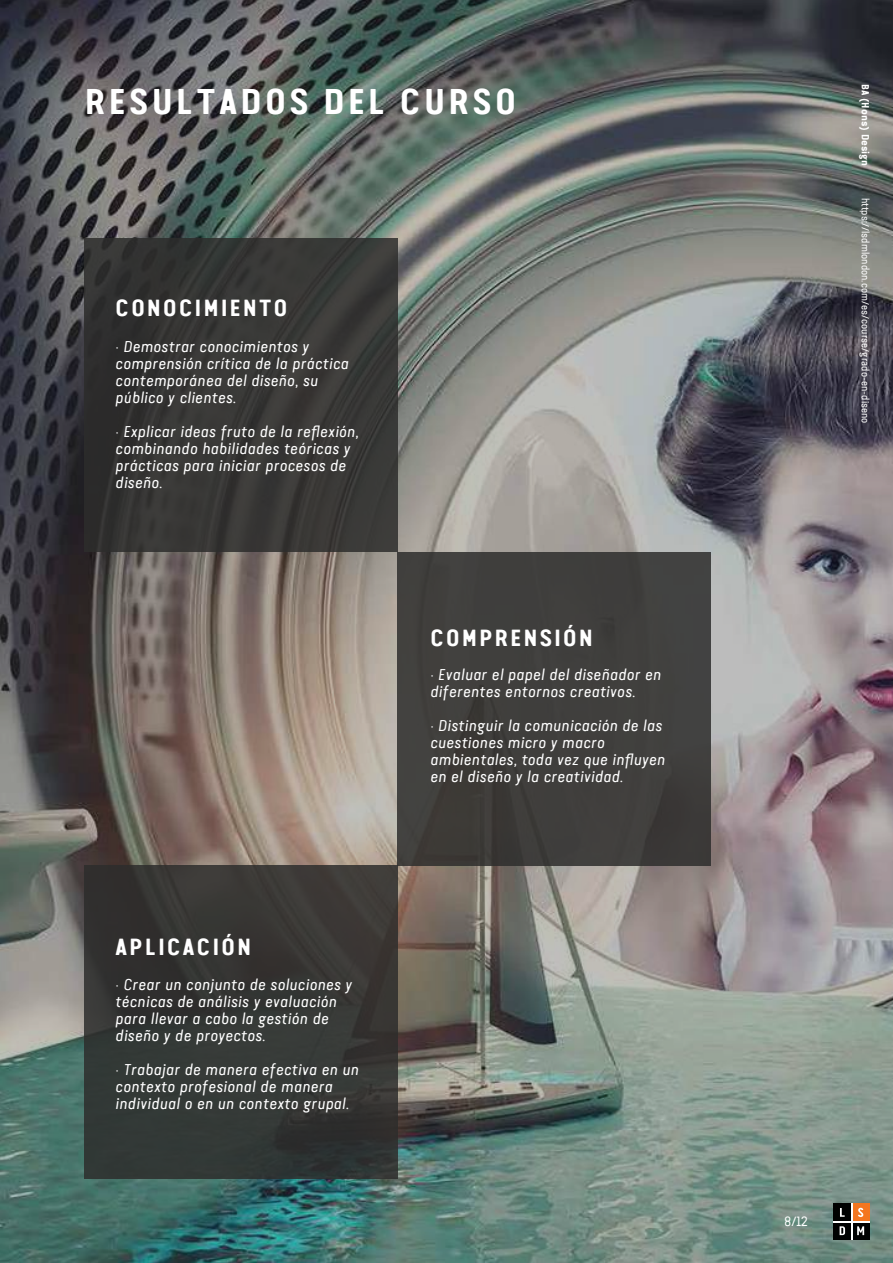
<style>
.page{position:relative;width:893px;height:1263px;background:#fff}
.page>*{position:absolute;margin:0;border:0;box-sizing:border-box;transform-origin:0 0}
.t1{font:700 36px "Van Condensed Pro";letter-spacing:.075em;color:#fff}
.t2{font:700 23.55px "Van Condensed Pro";letter-spacing:.075em;color:#fff}
.t3{font:italic 15.75px/17px "Van Condensed Pro";letter-spacing:.025em;color:#fff}
.t4{font:13.5px "Van Condensed Pro";color:#fff}
.t5{font:10.5px "Van Condensed Pro";letter-spacing:.005em;color:#fff}
.t6{font:700 10.5px "Van Condensed Pro";letter-spacing:.005em;color:#fff}
</style>
<div class="page">
<img style="left:0;top:0;width:893px;height:1263px">
<div style="left:833px;top:1203px;width:18px;height:18px;background:#000101"></div>
<svg style="left:840px;top:1208px;width:5px;height:9px"></svg>
<div style="left:833px;top:1222px;width:18px;height:17px;background:#000101"></div>
<div style="left:852px;top:1203px;width:17px;height:18px;background:#f47620"></div>
<svg style="left:858px;top:1208px;width:5px;height:9px"></svg>
<svg style="left:840px;top:1226px;width:5px;height:9px"></svg>
<div style="left:852px;top:1222px;width:17px;height:17px;background:#000101"></div>
<svg style="left:857px;top:1226px;width:7px;height:9px"></svg>
<hr style="left:851px;top:1203px;width:1px;height:36px;background:#fff">
<hr style="left:833px;top:1221px;width:36px;height:1px;background:#fff">
<div style="left:84px;top:239px;width:313px;height:313px;background:linear-gradient(to right,#30302f,#3c3c39)"></div>
<div style="left:397px;top:552px;width:314px;height:313px;background:#403f3d"></div>
<div style="left:84px;top:865px;width:313px;height:314px;background:#343835"></div>
<h1 class="t1" style="left:85px;top:73px;width:433px">RESULTADOS DEL CURSO</h1>
<h2 class="t2" style="left:115px;top:289px;width:174px">CONOCIMIENTO</h2>
<p class="t3" style="left:115px;top:337px;width:235px">· Demostrar conocimientos y comprensión crítica de la práctica contemporánea del diseño, su público y clientes.</p>
<p class="t3" style="left:115px;top:422px;width:245px">· Explicar ideas fruto de la reflexión, combinando habilidades teóricas y prácticas para iniciar procesos de diseño.</p>
<h2 class="t2" style="left:115px;top:928px;width:138px">APLICACIÓN</h2>
<p class="t3" style="left:115px;top:975px;width:238px">· Crear un conjunto de soluciones y técnicas de análisis y evaluación para llevar a cabo la gestión de diseño y de proyectos.</p>
<p class="t3" style="left:115px;top:1060px;width:245px">· Trabajar de manera efectiva en un contexto profesional de manera individual o en un contexto grupal.</p>
<h2 class="t2" style="left:430px;top:619px;width:164px">COMPRENSIÓN</h2>
<p class="t3" style="left:430px;top:665px;width:232px">· Evaluar el papel del diseñador en diferentes entornos creativos.</p>
<p class="t3" style="left:430px;top:716px;width:236px">· Distinguir la comunicación de las cuestiones micro y macro ambientales, toda vez que influyen en el diseño y la creatividad.</p>
<p class="t6" style="left:874px;top:84px;width:84px;rotate:90deg">BA (Hons) Design</p>
<p class="t5" style="left:873px;top:198px;width:227px;rotate:90deg">https://lsdmlondon.com/es/course/grado-en-diseno</p>
<p class="t4" style="left:784px;top:1211px;width:25px">8/12</p>
</div>
